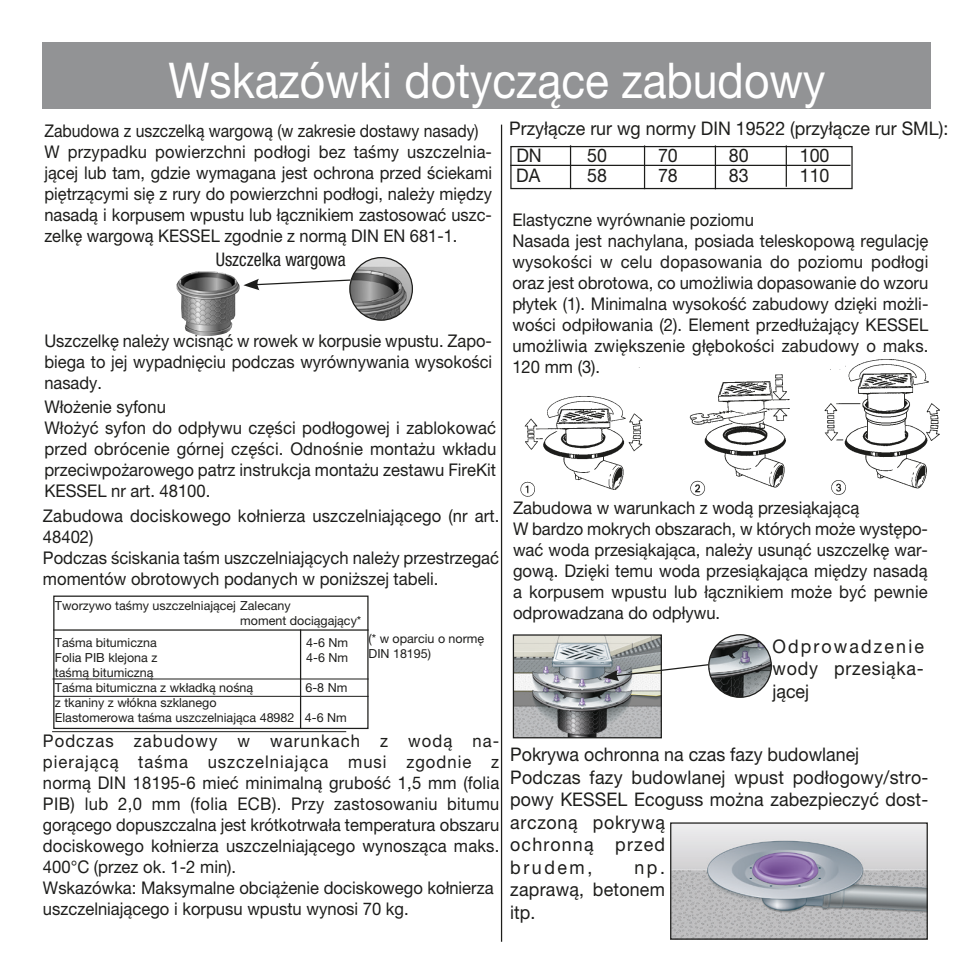
<style>
.page{position:relative;width:971px;height:971px;background:#fff}
.page>*{position:absolute;margin:0;border:0;box-sizing:border-box;transform-origin:0 0}
.t1{font:49.25px "Helvetica Neue LTCYR";color:#fff;scale:.9 1}
.t2{font:18.75px/22.5px "Helvetica Neue LTCYR";letter-spacing:.005em;color:#1d1d1b;scale:.95 1}
.t3{font:condensed 18.75px "Helvetica Neue LT Std";color:#1d1d1b;scale:.95 1}
.t4{font:17.5px/21px "Helvetica Neue LTCYR";color:#1d1d1b;scale:.95 1}
.t5{font:17.5px/21px "Helvetica Neue LTCYR";color:#1d1d1b;scale:.9 1}
.t6{font:17.5px/21px "Helvetica Neue LTCYR";color:#1d1d1b;text-align:justify;scale:.94 1}
.t7{font:12.5px/15px "Helvetica Neue LTCYR";color:#1d1d1b}
</style>
<div class="page">
<div style="left:53px;top:595px;width:316px;height:134px;border:1px solid #1d1d1b"></div>
<div style="left:43px;top:43px;width:888px;height:66px;background:#929395"></div>
<img style="left:520px;top:351px;width:420px;height:146px">
<div style="left:510px;top:146px;width:343px;height:43px;border:1px solid #1d1d1b"></div>
<hr style="left:510px;top:165px;width:340px;height:1px;background:#1d1d1b">
<hr style="left:570px;top:145px;width:1px;height:44px;background:#1d1d1b">
<hr style="left:644px;top:145px;width:1px;height:44px;background:#1d1d1b">
<hr style="left:715px;top:145px;width:1px;height:44px;background:#1d1d1b">
<hr style="left:786px;top:145px;width:1px;height:42px;background:#1d1d1b">
<img style="left:672px;top:824px;width:254px;height:114px">
<div style="left:670px;top:822px;width:258px;height:118px;border:1px solid #1d1d1b"></div>
<hr style="left:501px;top:125px;width:1px;height:817px;background:#1d1d1b">
<img style="left:350px;top:258px;width:62px;height:62px;border-radius:31px">
<div style="left:349px;top:257px;width:64px;height:64px;border:1px solid #1d1d1b;border-radius:50%"></div>
<svg style="left:176px;top:271px;width:175px;height:65px"></svg>
<img style="left:515px;top:636px;width:145px;height:100px">
<div style="left:513px;top:634px;width:149px;height:104px;border:1px solid #1d1d1b"></div>
<img style="left:709px;top:635px;width:62px;height:62px;border-radius:31px">
<div style="left:708px;top:634px;width:64px;height:64px;border:1px solid #1d1d1b;border-radius:50%"></div>
<svg style="left:603px;top:663px;width:107px;height:18px"></svg>
<hr style="left:53px;top:629px;width:316px;height:2px;background:#1d1d1b">
<hr style="left:53px;top:678px;width:316px;height:1px;background:#1d1d1b">
<hr style="left:52px;top:731px;width:294px;height:1px;background:#1d1d1b">
<hr style="left:54px;top:696px;width:315px;height:1px;background:#1d1d1b">
<hr style="left:300px;top:629px;width:1px;height:100px;background:#1d1d1b">
<h1 class="t1" style="left:168px;top:50px;width:731px">Wskazówki dotyczące zabudowy</h1>
<p class="t5" style="left:44px;top:120px;width:499px">Zabudowa z uszczelką wargową (w zakresie dostawy nasady)<br>W przypadku powierzchni podłogi bez taśmy uszczelnia&shy;jącej lub tam, gdzie wymagana jest ochrona przed ściekami piętrzącymi się z rury do powierzchni podłogi, należy między nasadą i korpusem wpustu lub łącznikiem zastosować uszc&shy;zelkę wargową KESSEL zgodnie z normą DIN EN 681-1.</p>
<p class="t2" style="left:516px;top:115px;width:456px;line-height:27px;text-indent:-7px">Przyłącze rur wg normy DIN 19522 (przyłącze rur SML):<br>DN</p>
<p class="t2" style="left:587px;top:144px;width:22px">50</p>
<p class="t2" style="left:658px;top:144px;width:22px">70</p>
<p class="t2" style="left:729px;top:144px;width:22px">80</p>
<p class="t2" style="left:800px;top:144px;width:33px">100</p>
<p class="t2" style="left:516px;top:164px;width:27px">DA</p>
<p class="t2" style="left:587px;top:164px;width:22px">58</p>
<p class="t2" style="left:658px;top:164px;width:22px">78</p>
<p class="t2" style="left:729px;top:164px;width:22px">83</p>
<p class="t2" style="left:800px;top:164px;width:33px">110</p>
<p class="t4" style="left:512px;top:209px;width:440px">Elastyczne wyrównanie poziomu<br>Nasada jest nachylana, posiada teleskopową regulację wysokości w celu dopasowania do poziomu podłogi oraz jest obrotowa, co umożliwia dopasowanie do wzoru płytek (1). Minimalna wysokość zabudowy dzięki możli&shy;wości odpiłowania (2). Element przedłużający KESSEL umożliwia zwiększenie głębokości zabudowy o maks.<br>120 mm (3).</p>
<p class="t3" style="left:216px;top:248px;width:138px">Uszczelka wargowa</p>
<p class="t6" style="left:44px;top:330px;width:478px">Uszczelkę należy wcisnąć w rowek w korpusie wpustu. Zapo&shy;biega to jej wypadnięciu podczas wyrównywania wysokości nasady.</p>
<p class="t4" style="left:44px;top:396px;width:477px">Włożenie syfonu<br>Włożyć syfon do odpływu części podłogowej i zablokować przed obrócenie górnej części. Odnośnie montażu wkładu przeciwpożarowego patrz instrukcja montażu zestawu FireKit KESSEL nr art. 48100.</p>
<p class="t4" style="left:43px;top:506px;width:482px">Zabudowa dociskowego kołnierza uszczelniającego (nr art.<br>48402)<br>Podczas ściskania taśm uszczelniających należy przestrzegać momentów obrotowych podanych w poniższej tabeli.</p>
<p class="t7" style="left:240px;top:598px;width:123px;text-indent:-185px">Tworzywo taśmy uszczelniającej Zalecany<br>moment dociągający*</p>
<p class="t7" style="left:55px;top:635px;width:103px">Taśma bitumiczna</p>
<p class="t7" style="left:306px;top:635px;width:43px">4-6 Nm</p>
<p class="t7" style="left:55px;top:650px;width:104px">Folia PIB klejona z</p>
<p class="t7" style="left:306px;top:650px;width:43px">4-6 Nm</p>
<p class="t7" style="left:55px;top:665px;width:200px">taśmą bitumiczną<br>Taśma bitumiczna z wkładką nośną</p>
<p class="t7" style="left:305px;top:680px;width:43px">6-8 Nm</p>
<p class="t7" style="left:55px;top:695px;width:293px">z tkaniny z włókna szklanego<br>Elastomerowa taśma uszczelniająca 48982 4-6 Nm</p>
<p class="t7" style="left:369px;top:631px;width:117px">(* w oparciu o normę<br>DIN 18195)</p>
<p class="t4" style="left:43px;top:730px;width:482px">Podczas zabudowy w warunkach z wodą na&shy;pierającą taśma uszczelniająca musi zgodnie z normą DIN 18195-6 mieć minimalną grubość 1,5 mm (folia PIB) lub 2,0 mm (folia ECB). Przy zastosowaniu bitumu gorącego dopuszczalna jest krótkotrwała temperatura obszaru dociskowego kołnierza uszczelniającego wynosząca maks.<br>400°C (przez ok. 1-2 min).<br>Wskazówka: Maksymalne obciążenie dociskowego kołnierza uszczelniającego i korpusu wpustu wynosi 70 kg.</p>
<p class="t4" style="left:513px;top:497px;width:438px">Zabudowa w warunkach z wodą przesiąkającą<br>W bardzo mokrych obszarach, w których może występo&shy;wać woda przesiąkająca, należy usunąć uszczelkę war&shy;gową. Dzięki temu woda przesiąkająca między nasadą a korpusem wpustu lub łącznikiem może być pewnie odprowadzana do odpływu.</p>
<p class="t2" style="left:772px;top:634px;width:161px;text-align:justify">Odprowadzenie wody przesiąka&shy;jącej</p>
<p class="t2" style="left:510px;top:743px;width:442px">Pokrywa ochronna na czas fazy budowlanej<br>Podczas fazy budowlanej wpust podłogowy/stro&shy;powy KESSEL Ecoguss można zabezpieczyć dost&shy;arczoną pokrywą<br>ochronną przed<br>brudem,</p>
<p class="t2" style="left:510px;top:856px;width:164px;text-align:justify;text-indent:124px">np. zaprawą, betonem itp.</p>
</div>
